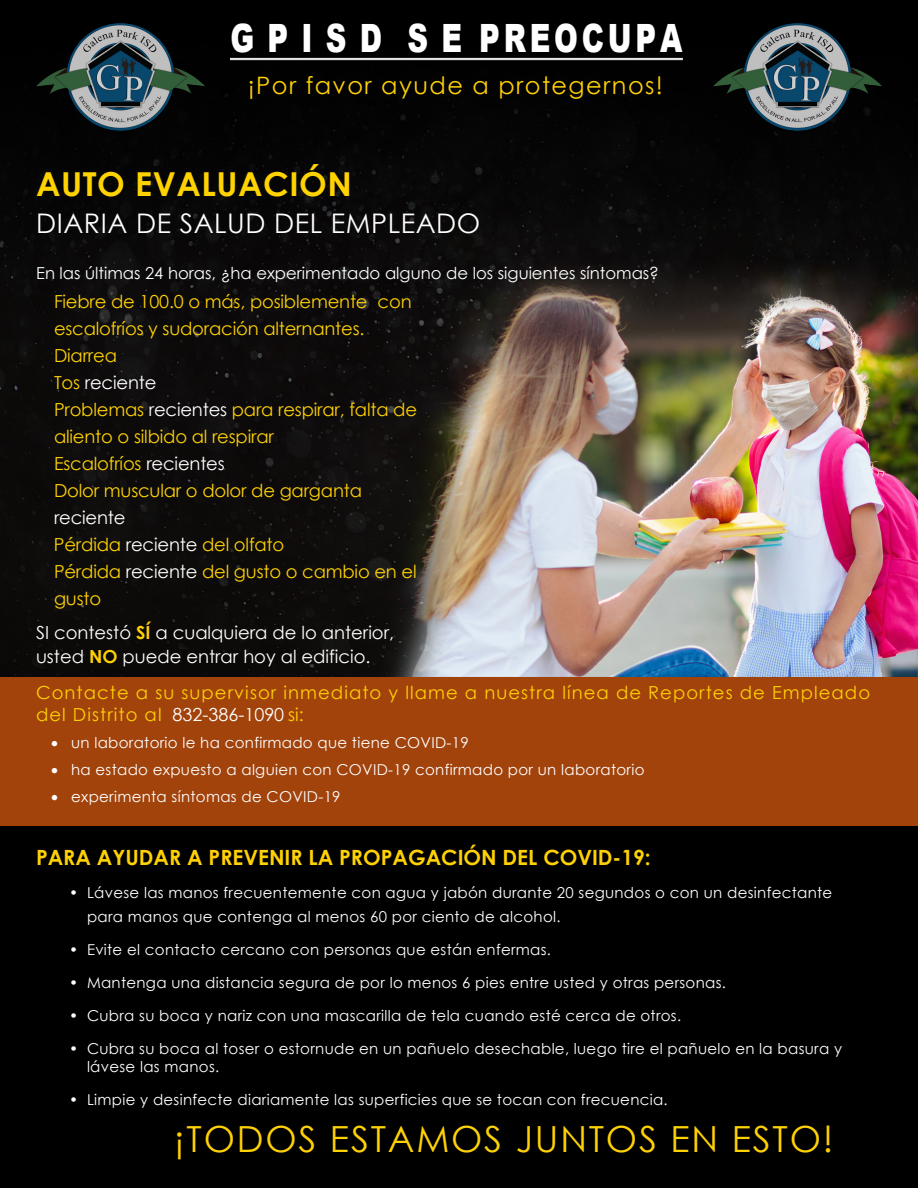
<style>
.page{position:relative;width:918px;height:1188px;background:#fff}
.page>*{position:absolute;margin:0;border:0;box-sizing:border-box;transform-origin:0 0}
.t1{font:900 39px "Arial";letter-spacing:.13em;color:#fff;scale:.74 1}
.t2{font:36px "Century Gothic";letter-spacing:.05em;color:#fed105}
.t3{font:700 33px "Century Gothic";letter-spacing:.015em;color:#ffd300}
.t4{font:27px "Century Gothic";letter-spacing:.02em;color:#fff}
.t5{font:24px "Century Gothic";letter-spacing:.06em;color:#fed105}
.t6{font:700 21px "Century Gothic";color:#fed105}
.t7{font:18px/27px "Century Gothic";letter-spacing:-.01em;color:#fed105}
.t8{font:18px/21.6px "Century Gothic";letter-spacing:.06em;color:#fed105}
.t9{font:18px/24px "Century Gothic";color:#fff}
.t10{font:16.5px "Century Gothic";color:#fff}
.t11{font:15px/24px "Century Gothic";letter-spacing:.02em;color:#fff}
.s1{color:#fff}
.s2{font-weight:700;color:#fed105}
.s3{color:#ffd300}
</style>
<div class="page">
<img style="left:0;top:0;width:918px;height:677px">
<div style="left:0;top:1101px;width:918px;height:87px;background:#000"></div>
<div style="left:0;top:825px;width:918px;height:282px;background:#000"></div>
<div style="left:0;top:677px;width:918px;height:148px;background:#a2430c"></div>
<img style="left:36px;top:18px;width:169px;height:112px">
<img style="left:712px;top:18px;width:170px;height:112px">
<hr style="left:230px;top:59px;width:453px;height:1px;background:#fff">
<hr style="left:230px;top:58px;width:453px;height:1px;background:#fff">
<p class="t1" style="left:230px;top:10px;width:612px">G P I S D S E PREOCUPA</p>
<p class="t5" style="left:248px;top:68px;width:417px">¡Por favor ayude a protegernos!</p>
<p class="t3" style="left:36px;top:159px;width:317px">AUTO EVALUACIÓN</p>
<p class="t4" style="left:36px;top:205px;width:446px">DIARIA DE SALUD DEL EMPLEADO</p>
<p class="t10" style="left:36px;top:261px;width:624px">En las últimas 24 horas, ¿ha experimentado alguno de los siguientes síntomas?</p>
<p class="t7" style="left:54px;top:287px;width:365px">Fiebre de 100.0 o más, posiblemente con escalofríos y sudoración alternantes.<br>Diarrea<br>Tos <span class="s1">reciente<br></span>Problemas <span class="s1">recientes</span> para respirar, falta de aliento o silbido al respirar<br>Escalofríos <span class="s1">recientes<br></span>Dolor muscular o dolor de garganta <span class="s1">reciente<br></span>Pérdida <span class="s1">reciente</span> del olfato<br>Pérdida <span class="s1">reciente</span> del gusto o cambio en el gusto</p>
<p class="t9" style="left:36px;top:620px;width:360px">SI contestó <span class="s2">SÍ</span> a cualquiera de lo anterior, usted <span class="s2">NO</span> puede entrar hoy al edificio.</p>
<p class="t8" style="left:36px;top:682px;width:836px">Contacte a su supervisor inmediato y llame a nuestra línea de Reportes de Empleado del Distrito al <span class="s1">832-386-1090</span> <span class="s3">si:</span></p>
<p class="t11" style="left:51px;top:730px;width:419px">• un laboratorio le ha confirmado que tiene COVID-19</p>
<p class="t11" style="left:51px;top:757px;width:595px">• ha estado expuesto a alguien con COVID-19 confirmado por un laboratorio</p>
<p class="t11" style="left:51px;top:784px;width:291px">• experimenta síntomas de COVID-19</p>
<p class="t6" style="left:36px;top:841px;width:616px">PARA AYUDAR A PREVENIR LA PROPAGACIÓN DEL COVID-19:</p>
<p class="t11" style="left:87px;top:880px;width:747px;text-indent:-18px">• Lávese las manos frecuentemente con agua y jabón durante 20 segundos o con un desinfectante para manos que contenga al menos 60 por ciento de alcohol.</p>
<p class="t11" style="left:69px;top:937px;width:484px">• Evite el contacto cercano con personas que están enfermas.</p>
<p class="t11" style="left:69px;top:970px;width:659px">• Mantenga una distancia segura de por lo menos 6 pies entre usted y otras personas.</p>
<p class="t11" style="left:69px;top:1003px;width:614px">• Cubra su boca y nariz con una mascarilla de tela cuando esté cerca de otros.</p>
<p class="t11" style="left:87px;top:1039px;width:757px;line-height:18px;text-indent:-18px">• Cubra su boca al toser o estornude en un pañuelo desechable, luego tire el pañuelo en la basura y lávese las manos.</p>
<p class="t11" style="left:69px;top:1087px;width:600px">• Limpie y desinfecte diariamente las superficies que se tocan con frecuencia.</p>
<p class="t2" style="left:174px;top:1114px;width:661px">¡TODOS ESTAMOS JUNTOS EN ESTO!</p>
</div>
